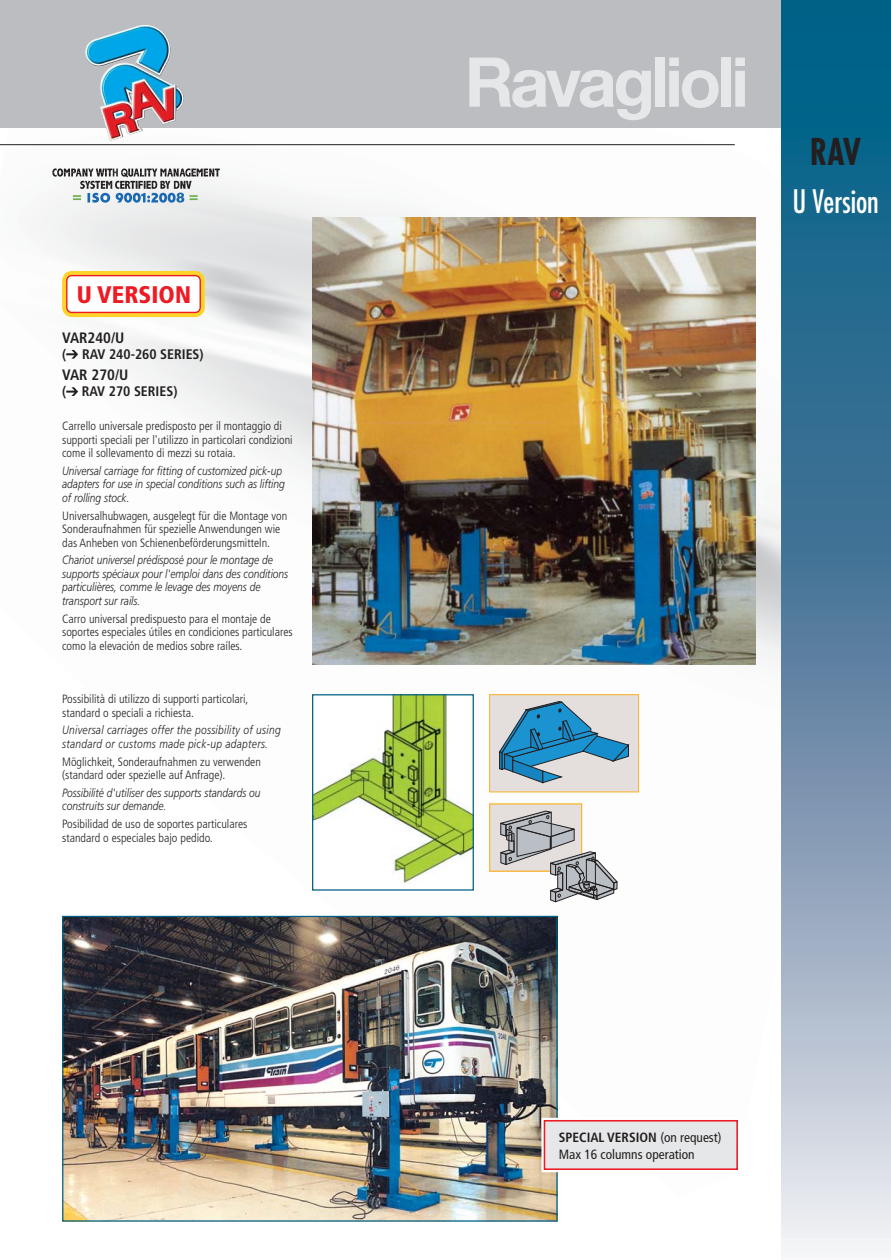
<style>
.page{position:relative;width:891px;height:1260px;background:#fff}
.page>*{position:absolute;margin:0;border:0;box-sizing:border-box;transform-origin:0 0}
.t1{font:700 condensed 36px "Futura";color:#231f20;scale:.9 1}
.t2{font:condensed 31.5px "Futura";color:#fff;scale:.95 1}
.t3{font:900 condensed 24px "Frutiger";color:#ed1c24}
.t4{font:700 condensed 15px "Frutiger";color:#231f20}
.t5{font:700 condensed 13.8px "Frutiger";color:#231f20}
.t6{font:condensed 13.35px/16.4px "Frutiger";color:#231f20}
.t7{font:300 condensed 12px/13.5px "Frutiger";color:#231f20}
.t8{font:italic 300 12px/13.5px "Frutiger";color:#231f20;scale:.85 1}
.t9{font:italic 300 12px/13.5px "Frutiger";letter-spacing:.03em;color:#231f20;scale:.85 1}
.s1{font-weight:700}
</style>
<div class="page">
<img style="left:0;top:145px;width:781px;height:1066px">
<img style="left:64px;top:917px;width:491px;height:302px">
<div style="left:62px;top:915px;width:495px;height:306px;border:1px solid #006087"></div>
<img style="left:312px;top:217px;width:443px;height:448px">
<div style="left:0;top:0;width:891px;height:128px;background:#bbbdc0"></div>
<svg style="left:781px;top:0;width:110px;height:1253px;background:#628eaa"></svg>
<svg style="left:469px;top:58px;width:182px;height:62px"></svg>
<div style="left:655px;top:58px;width:10px;height:49px;background:#e6e7e8"></div>
<div style="left:721px;top:58px;width:10px;height:49px;background:#e6e7e8"></div>
<svg style="left:735px;top:58px;width:10px;height:49px"></svg>
<svg style="left:669px;top:58px;width:49px;height:50px"></svg>
<hr style="left:0;top:144px;width:735px;height:1px;background:#231f20">
<img style="left:85px;top:25px;width:99px;height:116px">
<svg style="left:52px;top:168px;width:168px;height:35px"></svg>
<svg style="left:66px;top:350px;width:12px;height:8px"></svg>
<svg style="left:66px;top:387px;width:12px;height:9px"></svg>
<div style="left:63px;top:272px;width:141px;height:44px;background:linear-gradient(to right,#fecd2a,#fecd2a);border-radius:9px"></div>
<div style="left:62px;top:271px;width:143px;height:46px;border:1px solid #ffd32a;border-radius:9px"></div>
<div style="left:67px;top:276px;width:133px;height:36px;background:#fff;border-radius:5px"></div>
<div style="left:66px;top:275px;width:135px;height:38px;border:1px solid #ed1c24;border-radius:5px"></div>
<div style="left:489px;top:694px;width:149px;height:98px;background:#e4dedc"></div>
<div style="left:489px;top:694px;width:150px;height:98px;border:1px solid #fcb42a"></div>
<svg style="left:499px;top:701px;width:131px;height:82px"></svg>
<div style="left:490px;top:804px;width:91px;height:67px;background:#e4dedc"></div>
<div style="left:489px;top:803px;width:93px;height:68px;border:1px solid #fcb42a"></div>
<svg style="left:498px;top:810px;width:120px;height:93px"></svg>
<div style="left:313px;top:695px;width:160px;height:195px;background:#fff"></div>
<img style="left:314px;top:696px;width:158px;height:188px">
<div style="left:312px;top:694px;width:162px;height:196px;border:1px solid #006087"></div>
<div style="left:544px;top:1120px;width:193px;height:49px;background:#e6e7e8"></div>
<div style="left:544px;top:1120px;width:194px;height:50px;border:2px solid #ed1c24"></div>
<h3 class="t3" style="left:77px;top:284px;width:116px">U VERSION</h3>
<p class="t4" style="left:62px;top:331px;width:64px">VAR240/U</p>
<p class="t5" style="left:62px;top:348px;width:143px">( RAV 240-260 SERIES)</p>
<p class="t4" style="left:62px;top:369px;width:68px">VAR 270/U</p>
<p class="t5" style="left:62px;top:385px;width:117px">( RAV 270 SERIES)</p>
<p class="t7" style="left:62px;top:420px;width:232px">Carrello universale predisposto per il montaggio di supporti speciali per l'utilizzo in particolari condizioni come il sollevamento di mezzi su rotaia.</p>
<p class="t8" style="left:62px;top:465px;width:263px">Universal carriage for fitting of customized pick-up adapters for use in special conditions such as lifting of rolling stock.</p>
<p class="t7" style="left:62px;top:510px;width:227px">Universalhubwagen, ausgelegt für die Montage von<br>Sonderaufnahmen für spezielle Anwendungen wie das Anheben von Schienenbeförderungsmitteln.</p>
<p class="t8" style="left:62px;top:554px;width:267px">Chariot universel prédisposé pour le montage de supports spéciaux pour l'emploi dans des conditions particulières, comme le levage des moyens de transport sur rails.</p>
<p class="t7" style="left:62px;top:613px;width:232px">Carro universal predispuesto para el montaje de soportes especiales útiles en condiciones particulares como la elevación de medios sobre raíles.</p>
<p class="t7" style="left:62px;top:693px;width:188px">Possibilità di utilizzo di supporti particolari, standard o speciali a richiesta.</p>
<p class="t9" style="left:62px;top:724px;width:259px">Universal carriages offer the possibility of using standard or customs made pick-up adapters.</p>
<p class="t7" style="left:62px;top:755px;width:200px">Möglichkeit, Sonderaufnahmen zu verwenden (standard oder spezieIle auf Anfrage).</p>
<p class="t8" style="left:62px;top:787px;width:235px">Possibilité d'utiliser des supports standards ou construits sur demande.</p>
<p class="t7" style="left:62px;top:818px;width:187px">Posibilidad de uso de soportes particulares standard o especiales bajo pedido.</p>
<h1 class="t1" style="left:810px;top:136px;width:58px">RAV</h1>
<h2 class="t2" style="left:792px;top:187px;width:93px">U Version</h2>
<p class="t6" style="left:559px;top:1130px;width:164px"><span class="s1">SPECIAL VERSION</span> (on request)<br>Max 16 columns operation</p>
</div>
